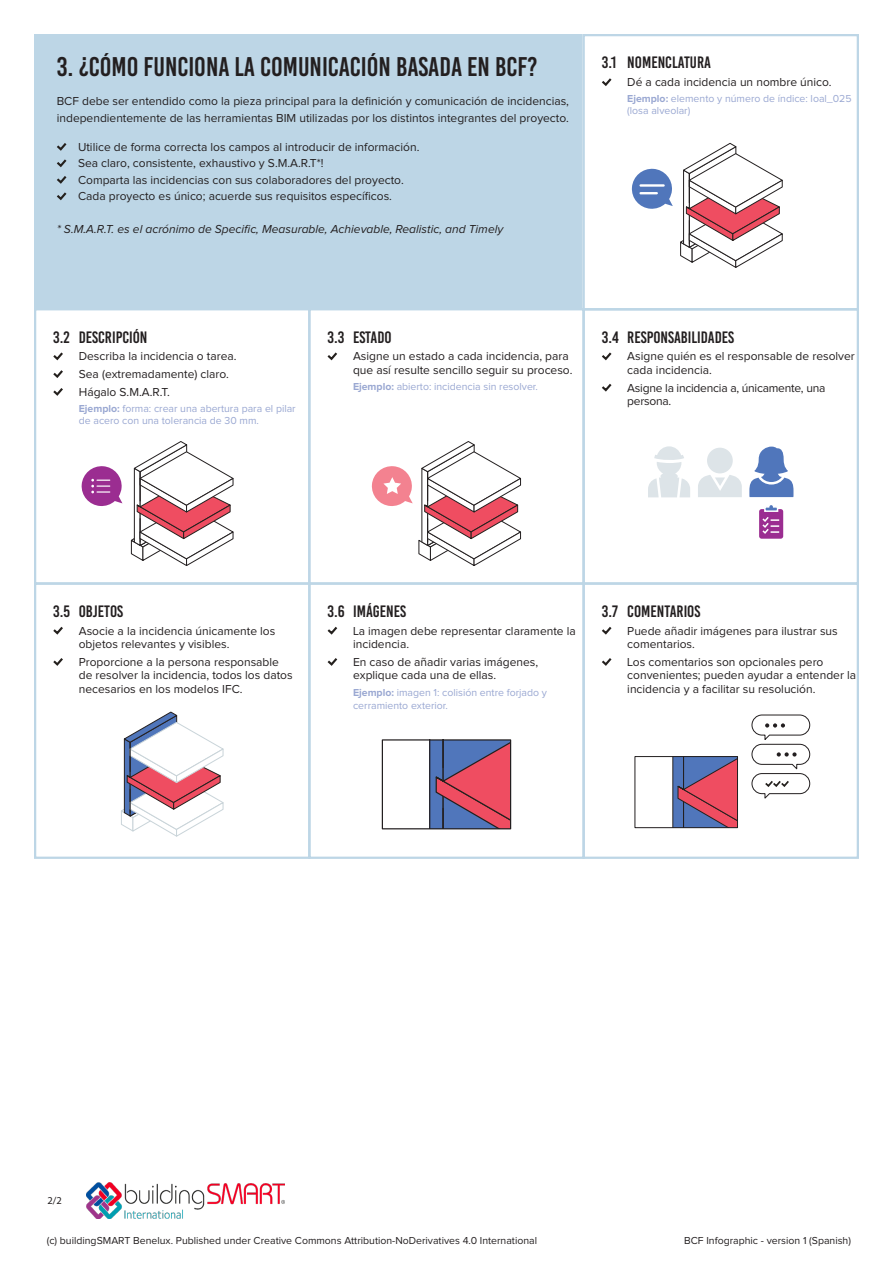
<style>
.page{position:relative;width:893px;height:1263px;background:#fff}
.page>*{position:absolute;margin:0;border:0;box-sizing:border-box;transform-origin:0 0}
.Chapter_titles{font:27px "Bebas Kai";color:#231f20}
.Subtitles{font:16.5px "Bebas Kai";color:#231f20}
.Body_-_blocks_chapte{font:12px/13.5px "Proxima Nova";color:#231f20}
.Body_-_blue_blocks{font:12px/16.5px "Proxima Nova";color:#231f20}
.t1{font:italic 12px "Proxima Nova";color:#231f20}
.Body_-_blocks_chapte-2{font:12px/13.5px "Proxima Nova";letter-spacing:-.02em;color:#231f20}
.Example_-_regular{font:10.5px/12px "Proxima Nova";color:#9aa8d2}
.Body_-_blue_blocks-2{font:10.5px "Proxima Nova";color:#231f20}
.Body_-_blocks_chapte-3{font:10.5px "Proxima Nova";color:#231f20}
.Body_-_blocks_chapte-4{font:10.5px "Myriad Pro";color:#231f20}
.s1{font-weight:700}
</style>
<div class="page">
<svg style="left:429px;top:741px;width:80px;height:86px;background:#9b5b84"></svg>
<hr style="left:442px;top:808px;width:2px;height:21px;background:#231f20">
<hr style="left:442px;top:740px;width:2px;height:27px;background:#231f20">
<div style="left:382px;top:739px;width:129px;height:90px;border:1px solid #231f20"></div>
<svg style="left:631px;top:168px;width:42px;height:41px"></svg>
<svg style="left:680px;top:143px;width:103px;height:125px"></svg>
<hr style="left:689px;top:173px;width:1px;height:30px;background:#231f20">
<svg style="left:130px;top:441px;width:104px;height:125px"></svg>
<svg style="left:81px;top:466px;width:41px;height:40px"></svg>
<svg style="left:371px;top:441px;width:151px;height:125px"></svg>
<svg style="left:121px;top:711px;width:103px;height:126px"></svg>
<div style="left:707px;top:448px;width:26px;height:25px;background:#dde4e8;border-radius:50%"></div>
<svg style="left:698px;top:475px;width:44px;height:22px"></svg>
<svg style="left:648px;top:446px;width:42px;height:51px"></svg>
<svg style="left:749px;top:447px;width:44px;height:50px"></svg>
<div style="left:759px;top:509px;width:24px;height:30px;background:#9b2d91;border-radius:3px"></div>
<svg style="left:761px;top:505px;width:20px;height:29px"></svg>
<svg style="left:672px;top:758px;width:64px;height:68px;background:#9a5c83"></svg>
<div style="left:634px;top:756px;width:104px;height:72px;border:1px solid #231f20"></div>
<div style="left:751px;top:714px;width:59px;height:21px;border:1px solid #231f20;border-radius:10px"></div>
<div style="left:751px;top:773px;width:59px;height:21px;border:1px solid #231f20;border-radius:10px"></div>
<svg style="left:765px;top:723px;width:20px;height:4px"></svg>
<svg style="left:751px;top:743px;width:60px;height:27px"></svg>
<svg style="left:765px;top:781px;width:24px;height:6px"></svg>
<img style="left:86px;top:1183px;width:198px;height:35px">
<svg style="left:602px;top:352px;width:10px;height:9px"></svg>
<svg style="left:602px;top:383px;width:10px;height:9px"></svg>
<svg style="left:602px;top:78px;width:10px;height:8px"></svg>
<div style="left:583px;top:34px;width:276px;height:276px;border:2px solid #bdd6e6"></div>
<svg style="left:327px;top:626px;width:11px;height:9px"></svg>
<svg style="left:327px;top:658px;width:11px;height:8px"></svg>
<svg style="left:53px;top:352px;width:10px;height:9px"></svg>
<svg style="left:53px;top:370px;width:10px;height:8px"></svg>
<svg style="left:53px;top:388px;width:10px;height:8px"></svg>
<svg style="left:53px;top:626px;width:10px;height:9px"></svg>
<svg style="left:53px;top:658px;width:10px;height:8px"></svg>
<div style="left:34px;top:582px;width:276px;height:277px;border:2px solid #bdd6e6"></div>
<div style="left:35px;top:35px;width:547px;height:274px;background:#bdd6e6"></div>
<svg style="left:57px;top:143px;width:10px;height:58px"></svg>
<div style="left:34px;top:34px;width:549px;height:276px;border:2px solid #bdd6e6"></div>
<svg style="left:327px;top:352px;width:10px;height:9px"></svg>
<div style="left:308px;top:308px;width:277px;height:277px;border:2px solid #bdd6e6"></div>
<svg style="left:602px;top:627px;width:10px;height:8px"></svg>
<svg style="left:602px;top:658px;width:10px;height:8px"></svg>
<div style="left:583px;top:582px;width:276px;height:277px;border:2px solid #bdd6e6"></div>
<p class="Chapter_titles" style="left:57px;top:52px;width:482px">3. ¿CÓMO FUNCIONA LA COMUNICACIÓN BASADA EN BCF?</p>
<p class="Body_-_blue_blocks" style="left:57px;top:93px;width:514px">BCF debe ser entendido como la pieza principal para la definición y comunicación de incidencias, independientemente de las herramientas BIM utilizadas por los distintos integrantes del proyecto.</p>
<p class="Body_-_blue_blocks" style="left:78px;top:139px;width:343px">Utilice de forma correcta los campos al introducir de información.<br>Sea claro, consistente, exhaustivo y S.M.A.R.T*!<br>Comparta las incidencias con sus colaboradores del proyecto.<br>Cada proyecto es único; acuerde sus requisitos específicos.</p>
<p class="t1" style="left:57px;top:224px;width:448px">* S.M.A.R.T. es el acrónimo de Specific, Measurable, Achievable, Realistic, and Timely</p>
<p class="Subtitles" style="left:602px;top:54px;width:111px">3.1 NOMENCLATURA</p>
<p class="Body_-_blocks_chapte" style="left:627px;top:76px;width:206px">Dé a cada incidencia un nombre único.</p>
<p class="Example_-_regular" style="left:627px;top:93px;width:226px"><span class="s1">Ejemplo:</span> elemento y número de índice: loal_025 (losa alveolar)</p>
<p class="Subtitles" style="left:53px;top:328px;width:96px">3.2 DESCRIPCIÓN</p>
<p class="Body_-_blocks_chapte" style="left:79px;top:350px;width:159px">Describa la incidencia o tarea.</p>
<p class="Body_-_blocks_chapte" style="left:79px;top:368px;width:152px">Sea (extremadamente) claro.</p>
<p class="Body_-_blocks_chapte" style="left:79px;top:386px;width:93px">Hágalo S.M.A.R.T.</p>
<p class="Example_-_regular" style="left:79px;top:403px;width:218px"><span class="s1">Ejemplo:</span> forma: crear una abertura para el pilar de acero con una tolerancia de 30 mm.</p>
<p class="Subtitles" style="left:327px;top:328px;width:66px">3.3 ESTADO</p>
<p class="Body_-_blocks_chapte" style="left:353px;top:350px;width:221px">Asigne un estado a cada incidencia, para que así resulte sencillo seguir su proceso.</p>
<p class="Example_-_regular" style="left:353px;top:381px;width:186px"><span class="s1">Ejemplo:</span> abierto: incidencia sin resolver.</p>
<p class="Subtitles" style="left:602px;top:328px;width:134px">3.4 RESPONSABILIDADES</p>
<p class="Body_-_blocks_chapte" style="left:627px;top:350px;width:229px">Asigne quién es el responsable de resolver cada incidencia.</p>
<p class="Body_-_blocks_chapte-2" style="left:627px;top:381px;width:200px">Asigne la incidencia a, únicamente, una persona.</p>
<p class="Subtitles" style="left:53px;top:602px;width:71px">3.5 OBJETOS</p>
<p class="Body_-_blocks_chapte" style="left:79px;top:624px;width:198px">Asocie a la incidencia únicamente los objetos relevantes y visibles.</p>
<p class="Body_-_blocks_chapte" style="left:79px;top:656px;width:215px">Proporcione a la persona responsable de resolver la incidencia, todos los datos necesarios en los modelos IFC.</p>
<p class="Subtitles" style="left:328px;top:602px;width:80px">3.6 IMÁGENES</p>
<p class="Body_-_blocks_chapte" style="left:353px;top:624px;width:224px">La imagen debe representar claramente la incidencia.</p>
<p class="Body_-_blocks_chapte" style="left:353px;top:656px;width:187px">En caso de añadir varias imágenes, explique cada una de ellas.</p>
<p class="Example_-_regular" style="left:353px;top:686px;width:195px;line-height:13.5px"><span class="s1">Ejemplo:</span> imagen 1: colisión entre forjado y cerramiento exterior.</p>
<p class="Subtitles" style="left:602px;top:602px;width:100px">3.7 COMENTARIOS</p>
<p class="Body_-_blocks_chapte" style="left:627px;top:624px;width:212px">Puede añadir imágenes para ilustrar sus comentarios.</p>
<p class="Body_-_blocks_chapte" style="left:627px;top:656px;width:230px">Los comentarios son opcionales pero convenientes; pueden ayudar a entender la incidencia y a facilitar su resolución.</p>
<p class="Body_-_blocks_chapte-4" style="left:47px;top:1194px;width:16px">2/2</p>
<p class="Body_-_blue_blocks-2" style="left:47px;top:1236px;width:492px">(c) buildingSMART Benelux. Published under Creative Commons Attribution-NoDerivatives 4.0 International</p>
<p class="Body_-_blocks_chapte-3" style="left:684px;top:1236px;width:168px">BCF Infographic - version 1 (Spanish)</p>
</div>
